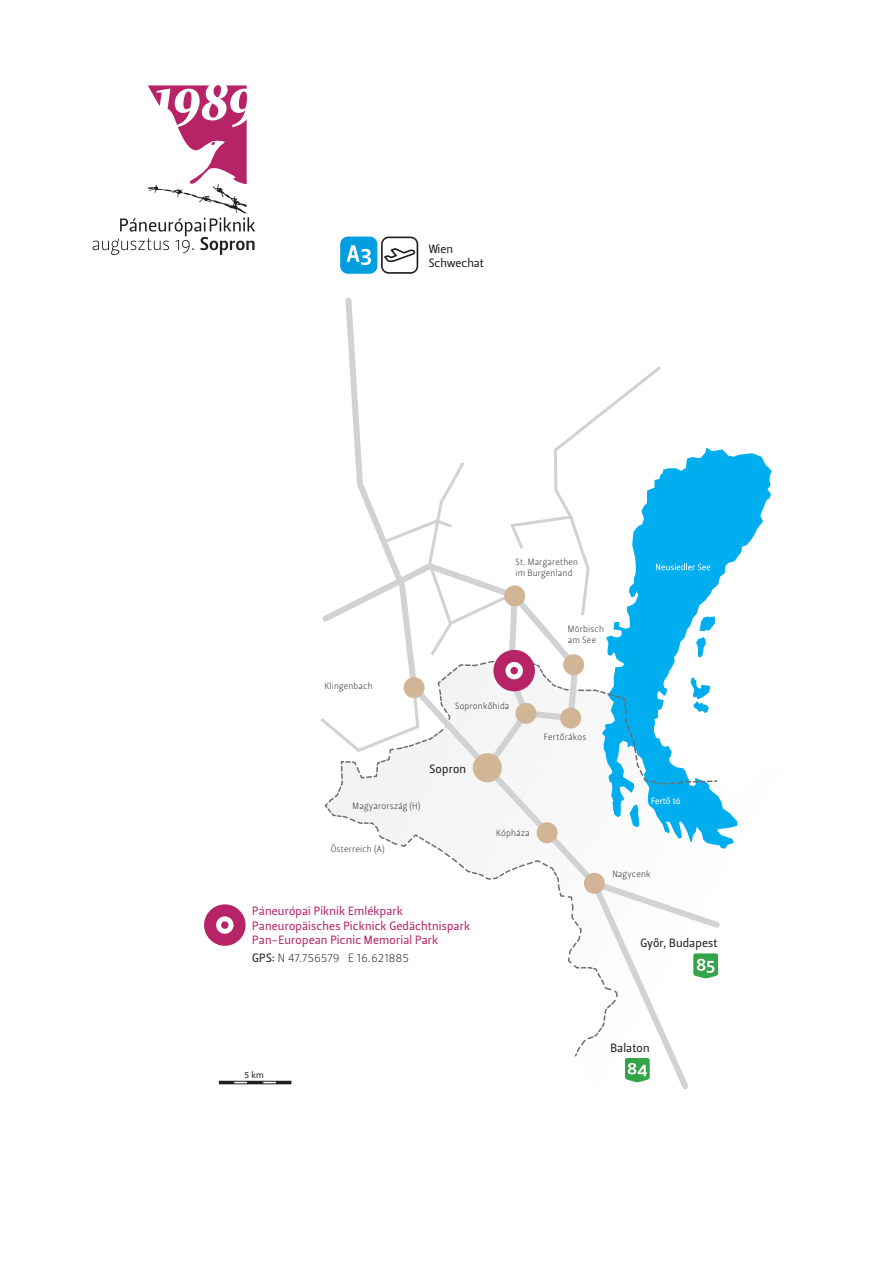
<style>
.page{position:relative;width:893px;height:1263px;background:#fff}
.page>*{position:absolute;margin:0;border:0;box-sizing:border-box;transform-origin:0 0}
.cím_1{font:12px "Leitura Sans Grot 2";letter-spacing:.01em;color:#b62467}
.cím_1-2{font:12px "Leitura Sans Grot 2";letter-spacing:.01em;color:#231f20}
.cím_1-3{font:12px "Leitura Sans Grot 1";color:#231f20}
.cím_1-4{font:9px/10.8px "Leitura Sans Grot 1";letter-spacing:.02em;color:#231f20}
.t1{font:9px "Leitura Sans Grot 2";color:#fff}
.t2{font:9px "Leitura Sans Grot 2";color:#231f20}
.s1{font-family:"Leitura Sans Grot 2"}
</style>
<div class="page">
<svg style="left:93px;top:85px;width:162px;height:170px"></svg>
<svg style="left:724px;top:451px;width:48px;height:398px"></svg>
<svg style="left:320px;top:298px;width:404px;height:792px"></svg>
<svg style="left:699px;top:616px;width:16px;height:15px"></svg>
<svg style="left:498px;top:637px;width:220px;height:148px"></svg>
<svg style="left:612px;top:794px;width:10px;height:23px"></svg>
<div style="left:473px;top:753px;width:29px;height:29px;background:#d1b597;border-radius:50%"></div>
<div style="left:515px;top:703px;width:21px;height:21px;background:#d1b597;border-radius:50%"></div>
<div style="left:584px;top:873px;width:21px;height:21px;background:#d2b597;border-radius:50%"></div>
<div style="left:537px;top:822px;width:21px;height:21px;background:#d2b597;border-radius:50%"></div>
<div style="left:560px;top:707px;width:21px;height:21px;background:#d1b597;border-radius:50%"></div>
<div style="left:563px;top:654px;width:21px;height:21px;background:#d2b597;border-radius:50%"></div>
<div style="left:404px;top:677px;width:21px;height:21px;background:#d2b597;border-radius:50%"></div>
<div style="left:504px;top:585px;width:21px;height:21px;background:#d2b597;border-radius:50%"></div>
<svg style="left:656px;top:563px;width:54px;height:7px"></svg>
<svg style="left:693px;top:953px;width:25px;height:25px"></svg>
<svg style="left:625px;top:1058px;width:25px;height:24px"></svg>
<svg style="left:499px;top:656px;width:30px;height:29px"></svg>
<div style="left:493px;top:650px;width:42px;height:41px;border:12px solid #b62467;border-radius:50%"></div>
<div style="left:510px;top:667px;width:8px;height:7px;background:#b62467;border-radius:50%"></div>
<svg style="left:210px;top:910px;width:30px;height:30px"></svg>
<div style="left:204px;top:904px;width:42px;height:42px;border:12px solid #b62467;border-radius:50%"></div>
<div style="left:221px;top:921px;width:8px;height:8px;background:#b62467;border-radius:50%"></div>
<svg style="left:340px;top:237px;width:78px;height:37px"></svg>
<div style="left:219px;top:1081px;width:14px;height:3px;border:1px solid #231f20"></div>
<div style="left:277px;top:1081px;width:14px;height:3px;border:1px solid #231f20"></div>
<div style="left:248px;top:1081px;width:14px;height:3px;border:1px solid #231f20"></div>
<div style="left:233px;top:1081px;width:15px;height:3px;border:1px solid #231f20"></div>
<div style="left:262px;top:1081px;width:15px;height:3px;border:1px solid #231f20"></div>
<p class="cím_1-2" style="left:429px;top:241px;width:26px">Wien</p>
<p class="cím_1-2" style="left:429px;top:256px;width:57px">Schwechat</p>
<p class="cím_1-4" style="left:516px;top:556px;width:64px">St. Margarethen im Burgenland</p>
<p class="cím_1-4" style="left:324px;top:680px;width:50px">Klingenbach</p>
<p class="cím_1-4" style="left:455px;top:701px;width:56px">Sopronkőhida</p>
<p class="cím_1-4" style="left:353px;top:801px;width:69px">Magyarország (H)</p>
<p class="cím_1-4" style="left:331px;top:844px;width:55px">Österreich (A)</p>
<p class="cím_1-2" style="left:429px;top:762px;width:38px">Sopron</p>
<p class="cím_1-4" style="left:496px;top:828px;width:35px">Kópháza</p>
<p class="cím_1" style="left:252px;top:904px;width:152px">Páneurópai Piknik Emlékpark</p>
<p class="cím_1" style="left:252px;top:918px;width:219px">Paneuropäisches Picknick Gedächtnispark</p>
<p class="cím_1" style="left:252px;top:933px;width:187px">Pan-European Picnic Memorial Park</p>
<p class="cím_1-3" style="left:252px;top:951px;width:158px"><span class="s1">GPS:</span> N 47.756579 E 16.621885</p>
<p class="cím_1-4" style="left:568px;top:624px;width:38px">Mörbisch am See</p>
<p class="cím_1-4" style="left:544px;top:732px;width:44px">Fertőrákos</p>
<p class="t1" style="left:651px;top:795px;width:31px">Fertő tó</p>
<p class="cím_1-4" style="left:612px;top:869px;width:40px">Nagycenk</p>
<p class="cím_1-2" style="left:640px;top:935px;width:79px">Győr, Budapest</p>
<p class="t2" style="left:245px;top:1069px;width:21px">5 km</p>
<p class="cím_1-2" style="left:610px;top:1041px;width:41px">Balaton</p>
</div>
